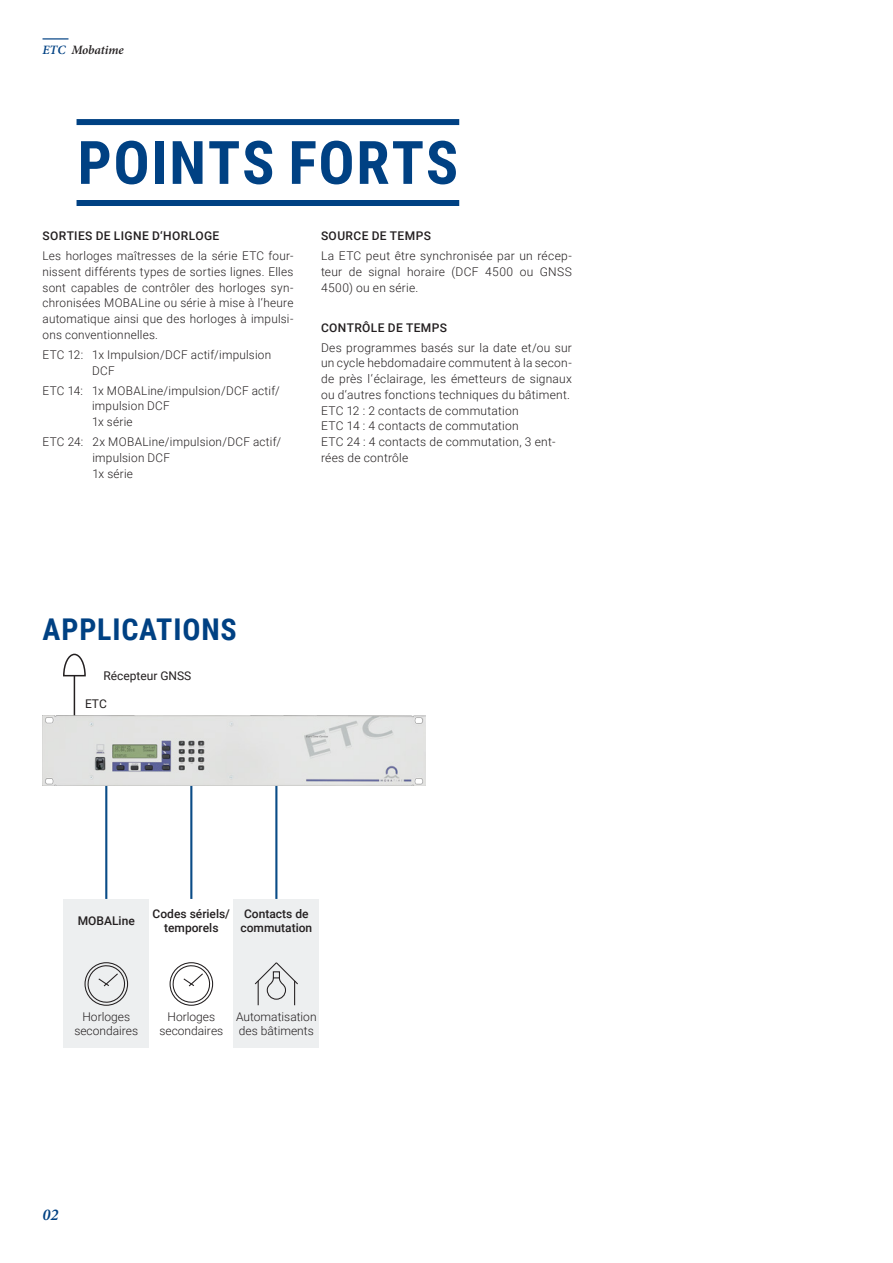
<style>
.page{position:relative;width:893px;height:1263px;background:#fff}
.page>*{position:absolute;margin:0;border:0;box-sizing:border-box;transform-origin:0 0}
.t1{font:700 60px "Roboto Condensed";letter-spacing:.03em;color:#004183}
.t2{font:700 30px "Roboto Condensed";letter-spacing:.025em;color:#004183}
.t3{font:italic 600 16.5px "Minion Pro";color:#004183}
.t4{font:italic 600 12.75px "Minion Pro";letter-spacing:-.01em;color:#231f20}
.t5{font:300 12px/15.8px "Roboto";letter-spacing:.02em;color:#231f20}
.t6{font:300 12px/14.4px "Roboto";color:#231f20;text-align:center}
.t7{font:500 12px "Roboto";letter-spacing:.03em;color:#231f20}
.t8{font:500 12px/14.4px "Roboto";color:#231f20;text-align:center}
.t9{font:12px "Roboto";color:#231f20}
.s1{color:#004183}
</style>
<div class="page">
<hr style="left:43px;top:38px;width:25px;height:2px;background:#004183">
<div style="left:77px;top:119px;width:382px;height:6px;background:#004183"></div>
<div style="left:77px;top:200px;width:382px;height:6px;background:#004183"></div>
<div style="left:234px;top:899px;width:85px;height:149px;background:#edeff0"></div>
<div style="left:64px;top:899px;width:85px;height:149px;background:#edeff0"></div>
<svg style="left:63px;top:653px;width:23px;height:24px"></svg>
<hr style="left:74px;top:676px;width:1px;height:63px;background:#231f20">
<hr style="left:105px;top:729px;width:2px;height:170px;background:#0a4c87">
<hr style="left:190px;top:729px;width:2px;height:170px;background:#0a4c87">
<hr style="left:275px;top:729px;width:2px;height:170px;background:#0a4c87">
<div style="left:85px;top:962px;width:43px;height:44px;border:1px solid #231f20;border-radius:50%"></div>
<svg style="left:86px;top:963px;width:41px;height:40px"></svg>
<div style="left:170px;top:962px;width:43px;height:44px;border:1px solid #231f20;border-radius:50%"></div>
<svg style="left:171px;top:963px;width:41px;height:40px"></svg>
<svg style="left:254px;top:962px;width:44px;height:43px"></svg>
<div style="left:273px;top:971px;width:7px;height:7px;border:1px solid #231f20"></div>
<img style="left:43px;top:715px;width:382px;height:71px">
<p class="t4" style="left:43px;top:41px;width:83px"><span class="s1">ETC</span> Mobatime</p>
<p class="t1" style="left:78px;top:120px;width:382px">POINTS FORTS</p>
<p class="t7" style="left:43px;top:227px;width:178px">SORTIES DE LIGNE D‘HORLOGE</p>
<p class="t5" style="left:43px;top:247px;width:252px;text-align:justify">Les horloges maîtresses de la série ETC four&shy;nissent différents types de sorties lignes. Elles sont capables de contrôler des horloges syn&shy;chronisées MOBALine ou série à mise à l‘heure automatique ainsi que des horloges à impulsi&shy;ons conventionnelles.</p>
<p class="t5" style="left:92px;top:346px;width:181px;text-indent:-50px">ETC 12: 1x Impulsion/DCF actif/impulsion<br>DCF</p>
<p class="t5" style="left:92px;top:382px;width:189px;text-indent:-50px">ETC 14: 1x MOBALine/impulsion/DCF actif/ impulsion DCF<br>1x série</p>
<p class="t5" style="left:92px;top:433px;width:190px;text-indent:-50px">ETC 24: 2x MOBALine/impulsion/DCF actif/ impulsion DCF<br>1x série</p>
<p class="t7" style="left:321px;top:227px;width:111px">SOURCE DE TEMPS</p>
<p class="t5" style="left:321px;top:247px;width:252px;text-align:justify">La ETC peut être synchronisée par un récep&shy;teur de signal horaire (DCF 4500 ou GNSS 4500) ou en série.</p>
<p class="t7" style="left:321px;top:319px;width:128px">CONTRÔLE DE TEMPS</p>
<p class="t5" style="left:321px;top:339px;width:252px;text-align:justify">Des programmes basés sur la date et/ou sur un cycle hebdomadaire commutent à la secon&shy;de près l‘éclairage, les émetteurs de signaux ou d‘autres fonctions techniques du bâtiment.</p>
<p class="t5" style="left:321px;top:402px;width:236px">ETC 12 : 2 contacts de commutation<br>ETC 14 : 4 contacts de commutation<br>ETC 24 : 4 contacts de commutation, 3 ent&shy;rées de contrôle</p>
<p class="t2" style="left:43px;top:608px;width:196px">APPLICATIONS</p>
<p class="t9" style="left:103px;top:667px;width:90px">Récepteur GNSS</p>
<p class="t9" style="left:85px;top:695px;width:23px">ETC</p>
<p class="t8" style="left:78px;top:913px;width:59px">MOBALine</p>
<p class="t8" style="left:241px;top:905px;width:73px">Contacts de commutation</p>
<p class="t8" style="left:153px;top:905px;width:79px">Codes sériels/ temporels</p>
<p class="t6" style="left:74px;top:1009px;width:65px">Horloges secondaires</p>
<p class="t6" style="left:159px;top:1009px;width:65px">Horloges secondaires</p>
<p class="t6" style="left:236px;top:1009px;width:82px;text-align:left">Automatisation des bâtiments</p>
<p class="t3" style="left:43px;top:1203px;width:17px">02</p>
</div>
